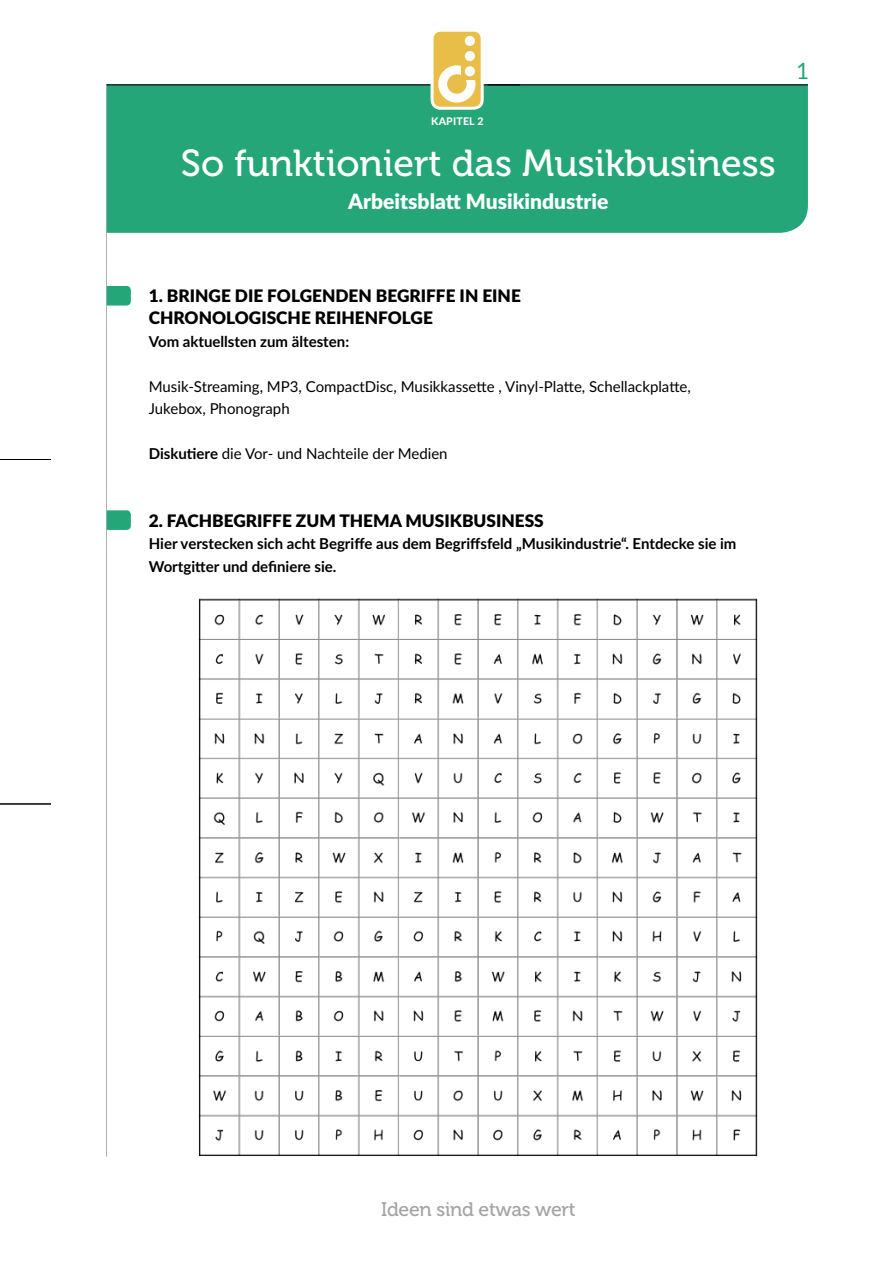
<style>
.page{position:relative;width:893px;height:1263px;background:#fff}
.page>*{position:absolute;margin:0;border:0;box-sizing:border-box;transform-origin:0 0}
.t1{font:37.5px "Museo 500";color:#fff}
.t2{font:22.5px "Lato";color:#25a679}
.t3{font:900 21px "Lato";color:#fff}
.t4{font:19.5px "Museo 500";letter-spacing:-.015em;color:#a4a4a5}
.t5{font:900 17.25px/22.5px "Lato";color:#000}
.t6{font:15px/22.5px "Lato";color:#000}
.t7{font:700 15px/22.5px "Lato";color:#000}
.t8{font:800 10.5px "Lato";letter-spacing:.02em;color:#fff}
.s1{font-weight:700}
</style>
<div class="page">
<hr style="left:106px;top:85px;width:1px;height:1072px;background:#afb0b0">
<div style="left:107px;top:85px;width:701px;height:148px;background:#25a679"></div>
<svg style="left:107px;top:286px;width:24px;height:20px"></svg>
<svg style="left:107px;top:510px;width:24px;height:20px"></svg>
<hr style="left:0;top:459px;width:51px;height:1px;background:#000">
<hr style="left:0;top:804px;width:51px;height:1px;background:#000">
<hr style="left:106px;top:84px;width:414px;height:1px;background:#000">
<div style="left:432px;top:30px;width:50px;height:78px;background:#e9be48;border-radius:9px"></div>
<div style="left:431px;top:29px;width:53px;height:81px;border:3px solid #fff;border-radius:9px"></div>
<div style="left:438px;top:65px;width:37px;height:38px;border:9px solid #fff;border-radius:50%"></div>
<div style="left:465px;top:51px;width:10px;height:10px;background:#fff;border-radius:50%"></div>
<div style="left:465px;top:36px;width:10px;height:10px;background:#fff;border-radius:50%"></div>
<div style="left:461px;top:62px;width:14px;height:17px;background:#e9be48"></div>
<div style="left:465px;top:66px;width:10px;height:10px;background:#fff;border-radius:50%"></div>
<hr style="left:488px;top:84px;width:320px;height:1px;background:#000">
<img style="left:198px;top:598px;width:560px;height:559px">
<p class="t8" style="left:431px;top:113px;width:54px">KAPITEL 2</p>
<p class="t1" style="left:181px;top:142px;width:596px">So funktioniert das Musikbusiness</p>
<p class="t3" style="left:348px;top:185px;width:262px">Arbeitsblatt Musikindustrie</p>
<p class="t2" style="left:796px;top:55px;width:15px">1</p>
<p class="t5" style="left:149px;top:283px;width:374px">1. BRINGE DIE FOLGENDEN BEGRIFFE IN EINE<br>CHRONOLOGISCHE REIHENFOLGE</p>
<p class="t7" style="left:149px;top:329px;width:202px">Vom aktuellsten zum ältesten:</p>
<p class="t6" style="left:149px;top:374px;width:544px">Musik-Streaming, MP3, CompactDisc, Musikkassette , Vinyl-Platte, Schellackplatte,<br>Jukebox, Phonograph</p>
<p class="t6" style="left:149px;top:442px;width:300px"><span class="s1">Diskutiere</span> die Vor- und Nachteile der Medien</p>
<p class="t5" style="left:149px;top:508px;width:396px">2. FACHBEGRIFFE ZUM THEMA MUSIKBUSINESS</p>
<p class="t7" style="left:149px;top:532px;width:589px">Hier verstecken sich acht Begriffe aus dem Begriffsfeld „Musikindustrie“. Entdecke sie im<br>Wortgitter und definiere sie.</p>
<h3 class="t4" style="left:381px;top:1198px;width:196px">Ideen sind etwas wert</h3>
</div>
